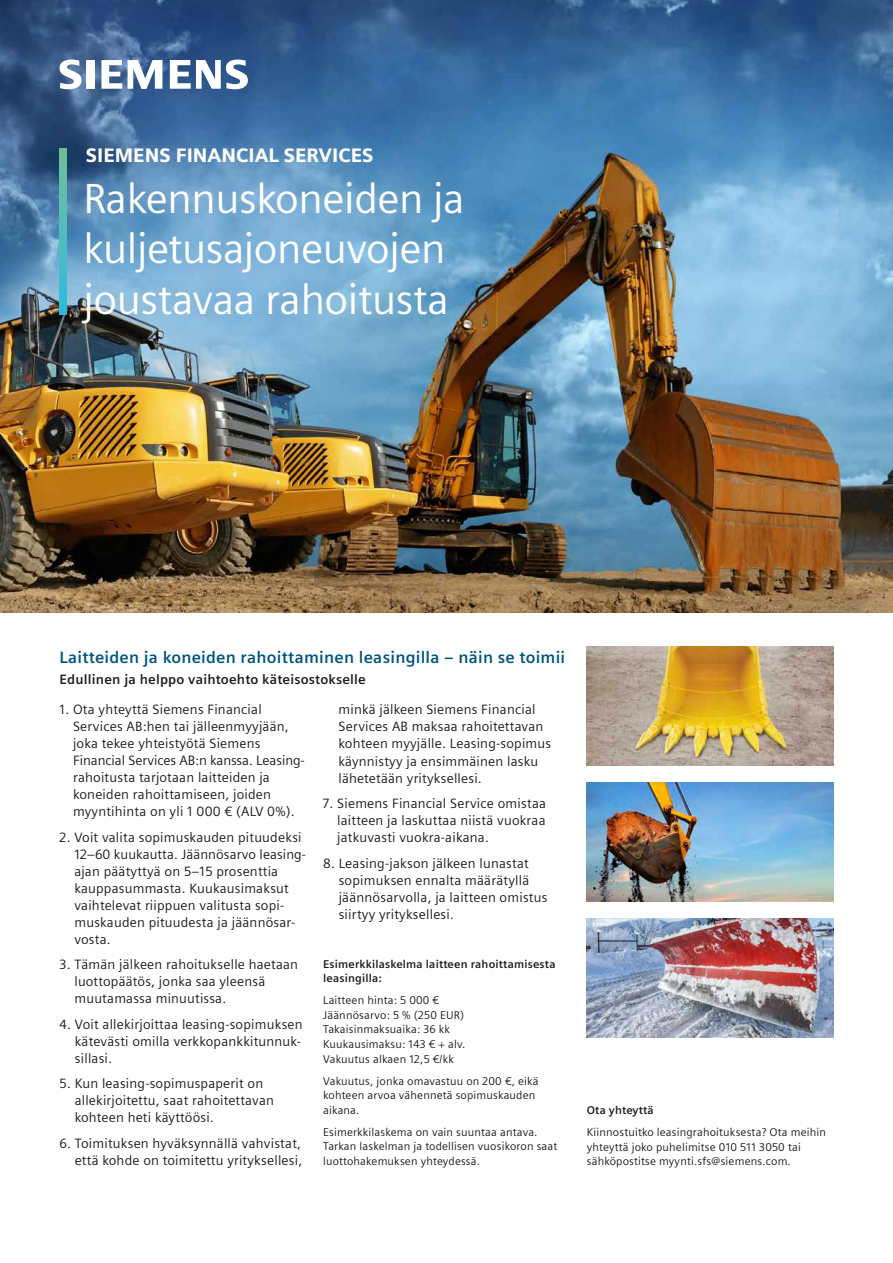
<style>
.page{position:relative;width:893px;height:1263px;background:#fff}
.page>*{position:absolute;margin:0;border:0;box-sizing:border-box;transform-origin:0 0}
.t1{font:42px/50.4px "Siemens Sans";letter-spacing:-.01em;color:#fff}
.t2{font:900 19.5px "Siemens Sans";color:#fff}
.t3{font:700 16.5px "Siemens Sans";letter-spacing:.015em;color:#005680}
.t4{font:13.5px/17px "Siemens Sans";letter-spacing:.015em;color:#1d1d1b}
.t5{font:700 13.5px "Siemens Sans";letter-spacing:.015em;color:#1d1d1b}
.t6{font:11.25px/14.7px "Siemens Sans";letter-spacing:.015em;color:#1d1d1b}
.t7{font:700 11.25px/14.7px "Siemens Sans";letter-spacing:.015em;color:#1d1d1b}
</style>
<div class="page">
<img style="left:0;top:0;width:893px;height:612px">
<img style="left:587px;top:646px;width:246px;height:119px">
<img style="left:587px;top:918px;width:246px;height:119px">
<img style="left:587px;top:782px;width:246px;height:119px">
<svg style="left:60px;top:60px;width:34px;height:29px"></svg>
<svg style="left:101px;top:60px;width:21px;height:29px"></svg>
<svg style="left:128px;top:60px;width:34px;height:29px"></svg>
<svg style="left:170px;top:60px;width:78px;height:29px"></svg>
<svg style="left:60px;top:149px;width:6px;height:165px"></svg>
<h2 class="t2" style="left:86px;top:144px;width:289px">SIEMENS FINANCIAL SERVICES</h2>
<h1 class="t1" style="left:83px;top:173px;width:383px">Rakennuskoneiden ja kuljetusajoneuvojen joustavaa rahoitusta</h1>
<p class="t3" style="left:60px;top:648px;width:507px">Laitteiden ja koneiden rahoittaminen leasingilla – näin se toimii</p>
<p class="t5" style="left:60px;top:672px;width:308px">Edullinen ja helppo vaihtoehto käteisostokselle</p>
<p class="t4" style="left:73px;top:701px;width:233px;text-indent:-14px">1. Ota yhteyttä Siemens Financial Services AB:hen tai jälleenmyyjään, joka tekee yhteistyötä Siemens Financial Services AB:n kanssa. Leasing&shy;rahoitusta tarjotaan laitteiden ja koneiden rahoittamiseen, joiden myyntihinta on yli 1 000 € (ALV 0%).</p>
<p class="t4" style="left:74px;top:829px;width:233px;text-indent:-15px">2. Voit valita sopimuskauden pituudeksi 12–60 kuukautta. Jäännösarvo leasing&shy;ajan päätyttyä on 5–15 prosenttia kauppasummasta. Kuukausimaksut vaihtelevat riippuen valitusta sopi&shy;muskauden pituudesta ja jäännösar&shy;vosta.</p>
<p class="t4" style="left:74px;top:956px;width:225px;text-indent:-15px">3. Tämän jälkeen rahoitukselle haetaan luottopäätös, jonka saa yleensä muutamassa minuutissa.</p>
<p class="t4" style="left:75px;top:1016px;width:229px;text-indent:-15px">4. Voit allekirjoittaa leasing-sopimuksen kätevästi omilla verkkopankkitunnuk&shy;sillasi.</p>
<p class="t4" style="left:75px;top:1075px;width:201px;text-indent:-15px">5. Kun leasing-sopimuspaperit on allekirjoitettu, saat rahoitettavan kohteen heti käyttöösi.</p>
<p class="t4" style="left:60px;top:1135px;width:244px;text-align:right">6. Toimituksen hyväksynnällä vahvistat, että kohde on toimitettu yrityksellesi,</p>
<p class="t4" style="left:338px;top:701px;width:214px">minkä jälkeen Siemens Financial Services AB maksaa rahoitettavan kohteen myyjälle. Leasing-sopimus käynnistyy ja ensimmäinen lasku lähetetään yrityksellesi.</p>
<p class="t4" style="left:337px;top:795px;width:210px;text-align:justify;text-indent:-14px">7. Siemens Financial Service omistaa laitteen ja laskuttaa niistä vuokraa jatkuvasti vuokra-aikana.</p>
<p class="t4" style="left:339px;top:854px;width:210px;text-indent:-16px">8. Leasing-jakson jälkeen lunastat sopimuksen ennalta määrätyllä jäännösarvolla, ja laitteen omistus siirtyy yrityksellesi.</p>
<p class="t7" style="left:323px;top:956px;width:234px">Esimerkkilaskelma laitteen rahoittamisesta leasingilla:</p>
<p class="t6" style="left:323px;top:993px;width:144px">Laitteen hinta: 5 000 €<br>Jäännösarvo: 5 % (250 EUR)<br>Takaisinmaksuaika: 36 kk<br>Kuukausimaksu: 143 € + alv.<br>Vakuutus alkaen 12,5 €/kk</p>
<p class="t6" style="left:323px;top:1073px;width:217px">Vakuutus, jonka omavastuu on 200 €, eikä kohteen arvoa vähennetä sopimuskauden aikana.</p>
<p class="t6" style="left:323px;top:1125px;width:236px">Esimerkkilaskema on vain suuntaa antava.<br>Tarkan laskelman ja todellisen vuosikoron saat luottohakemuksen yhteydessä.</p>
<p class="t7" style="left:587px;top:1103px;width:68px">Ota yhteyttä</p>
<p class="t6" style="left:587px;top:1125px;width:241px">Kiinnostuitko leasingrahoituksesta? Ota meihin yhteyttä joko puhelimitse 010 511 3050 tai sähköpostitse myynti.sfs@siemens.com.</p>
</div>
